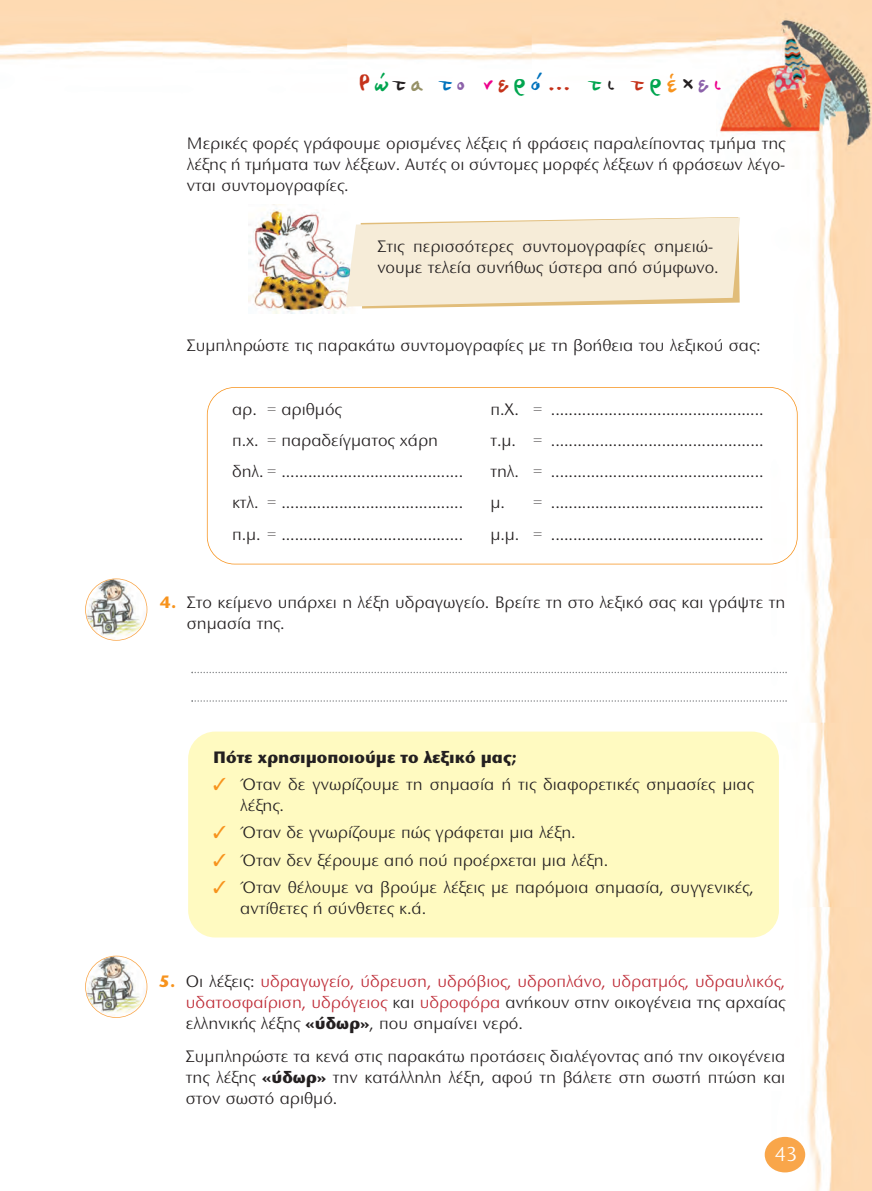
<style>
.page{position:relative;width:872px;height:1191px;background:#fff}
.page>*{position:absolute;margin:0;border:0;box-sizing:border-box;transform-origin:0 0}
.t1{font:28.5px "PF Kids Age Eight";letter-spacing:.12em;color:#c5321a}
.t2{font:21px "Stone Sans ITC Hel";color:#fff}
.t3{font:17.25px/21px "Stone Sans ITC Hel";color:#231f20}
.t4{font:17.25px/21px "Stone Sans ITC Hel";color:#be2b36;text-align:justify}
.t5{font:700 17.25px "Stone Sans ITC Hel";color:#231f20}
.s1{color:#00a54f}
.s2{color:#231f20}
.s3{color:#969166}
.s4{color:#0072bc}
.s5{color:#8c62aa}
.s6{color:#ed028c}
.s7{color:#f7931d}
.s8{font-weight:700;color:#f7931d}
.s9{font-weight:700;color:#231f20}
.s10{font-weight:700}
</style>
<div class="page">
<img style="left:0;top:0;width:872px;height:1191px">
<div style="left:765px;top:1137px;width:40px;height:35px;background:#f9a64a;border-radius:50%"></div>
<img style="left:86px;top:956px;width:61px;height:61px;border-radius:50%">
<div style="left:85px;top:956px;width:62px;height:62px;border:2px solid #f9a64a;border-radius:50%"></div>
<img style="left:86px;top:579px;width:61px;height:61px;border-radius:50%">
<div style="left:85px;top:578px;width:62px;height:63px;border:2px solid #f9a64a;border-radius:50%"></div>
<svg style="left:191px;top:672px;width:596px;height:1px"></svg>
<svg style="left:191px;top:700px;width:596px;height:2px"></svg>
<div style="left:235px;top:204px;width:142px;height:109px;background:#fff"></div>
<img style="left:248px;top:204px;width:98px;height:109px">
<svg style="left:346px;top:217px;width:394px;height:91px;background:#f5ead5"></svg>
<div style="left:207px;top:387px;width:591px;height:177px;border:2px solid #f7931d;border-radius:28px"></div>
<div style="left:188px;top:731px;width:591px;height:206px;background:#fffac1;border-radius:27px"></div>
<h1 class="t1" style="left:358px;top:68px;width:365px">P<span class="s1">ώ</span><span class="s2">τ</span><span class="s3">α</span> <span class="s4">τ</span><span class="s5">ο</span> <span class="s6">ν</span>ε<span class="s1">ρ</span><span class="s4">ό</span>… <span class="s1">τ</span><span class="s2">ι</span> τ<span class="s1">ρ</span><span class="s7">έ</span><span class="s2">χ</span><span class="s5">ε</span><span class="s6">ι</span></h1>
<p class="t3" style="left:187px;top:135px;width:600px;text-align:justify">Μερικές φορές γράφουμε ορισμένες λέξεις ή φράσεις παραλείποντας τμήμα της λέξης ή τμήματα των λέξεων. Αυτές οι σύντομες μορφές λέξεων ή φράσεων λέγο&shy;νται συντομογραφίες.</p>
<p class="t3" style="left:377px;top:238px;width:343px">Στις περισσότερες συντομογραφίες σημειώ&shy;νουμε τελεία συνήθως ύστερα από σύμφωνο.</p>
<p class="t3" style="left:187px;top:337px;width:575px">Συμπληρώστε τις παρακάτω συντομογραφίες με τη βοήθεια του λεξικού σας:</p>
<p class="t3" style="left:232px;top:401px;width:111px">αρ. = αριθμός</p>
<p class="t3" style="left:490px;top:401px;width:275px">π.X. = ................................................</p>
<p class="t3" style="left:232px;top:432px;width:208px">π.χ. = παραδείγματος χάρη</p>
<p class="t3" style="left:490px;top:432px;width:275px">τ.μ. = ................................................</p>
<p class="t3" style="left:232px;top:463px;width:233px">δηλ. = .........................................</p>
<p class="t3" style="left:490px;top:463px;width:275px">τηλ. = ................................................</p>
<p class="t3" style="left:232px;top:494px;width:233px">κτλ. = .........................................</p>
<p class="t3" style="left:490px;top:494px;width:275px">μ. = ................................................</p>
<p class="t3" style="left:232px;top:525px;width:233px">π.μ. = .........................................</p>
<p class="t3" style="left:490px;top:525px;width:275px">μ.μ. = ................................................</p>
<p class="t3" style="left:187px;top:594px;width:600px;text-indent:-27px"><span class="s8">4.</span> Στο κείμενο υπάρχει η λέξη υδραγωγείο. Βρείτε τη στο λεξικό σας και γράψτε τη σημασία της.</p>
<p class="t5" style="left:213px;top:751px;width:305px">Πότε χρησιμοποιούμε το λεξικό μας;</p>
<p class="t3" style="left:240px;top:775px;width:515px;text-indent:-27px"><span class="s7">✓</span> Όταν δε γνωρίζουμε τη σημασία ή τις διαφορετικές σημασίες μιας λέξης.</p>
<p class="t3" style="left:213px;top:824px;width:364px"><span class="s7">✓</span> Όταν δε γνωρίζουμε πώς γράφεται μια λέξη.</p>
<p class="t3" style="left:213px;top:851px;width:396px"><span class="s7">✓</span> Όταν δεν ξέρουμε από πού προέρχεται μια λέξη.</p>
<p class="t3" style="left:240px;top:879px;width:515px;text-indent:-27px"><span class="s7">✓</span> Όταν θέλουμε να βρούμε λέξεις με παρόμοια σημασία, συγγενικές, αντίθετες ή σύνθετες κ.ά.</p>
<p class="t4" style="left:186px;top:972px;width:601px;text-indent:-27px"><span class="s8">5.</span> <span class="s2">Οι λέξεις:</span> υδραγωγείο, ύδρευση, υδρόβιος, υδροπλάνο, υδρατμός, υδραυλικός, υδατοσφαίριση, υδρόγειος <span class="s2">και</span> υδροφόρα <span class="s2">ανήκουν στην οικογένεια της αρχαίας ελληνικής λέξης</span> <span class="s9">«ύδωρ»</span><span class="s2">, που σημαίνει νερό.</span></p>
<p class="t3" style="left:186px;top:1048px;width:601px;text-align:justify">Συμπληρώστε τα κενά στις παρακάτω προτάσεις διαλέγοντας από την οικογένεια της λέξης <span class="s10">«ύδωρ»</span> την κατάλληλη λέξη, αφού τη βάλετε στη σωστή πτώση και στον σωστό αριθμό.</p>
<p class="t2" style="left:774px;top:1147px;width:25px">43</p>
</div>
